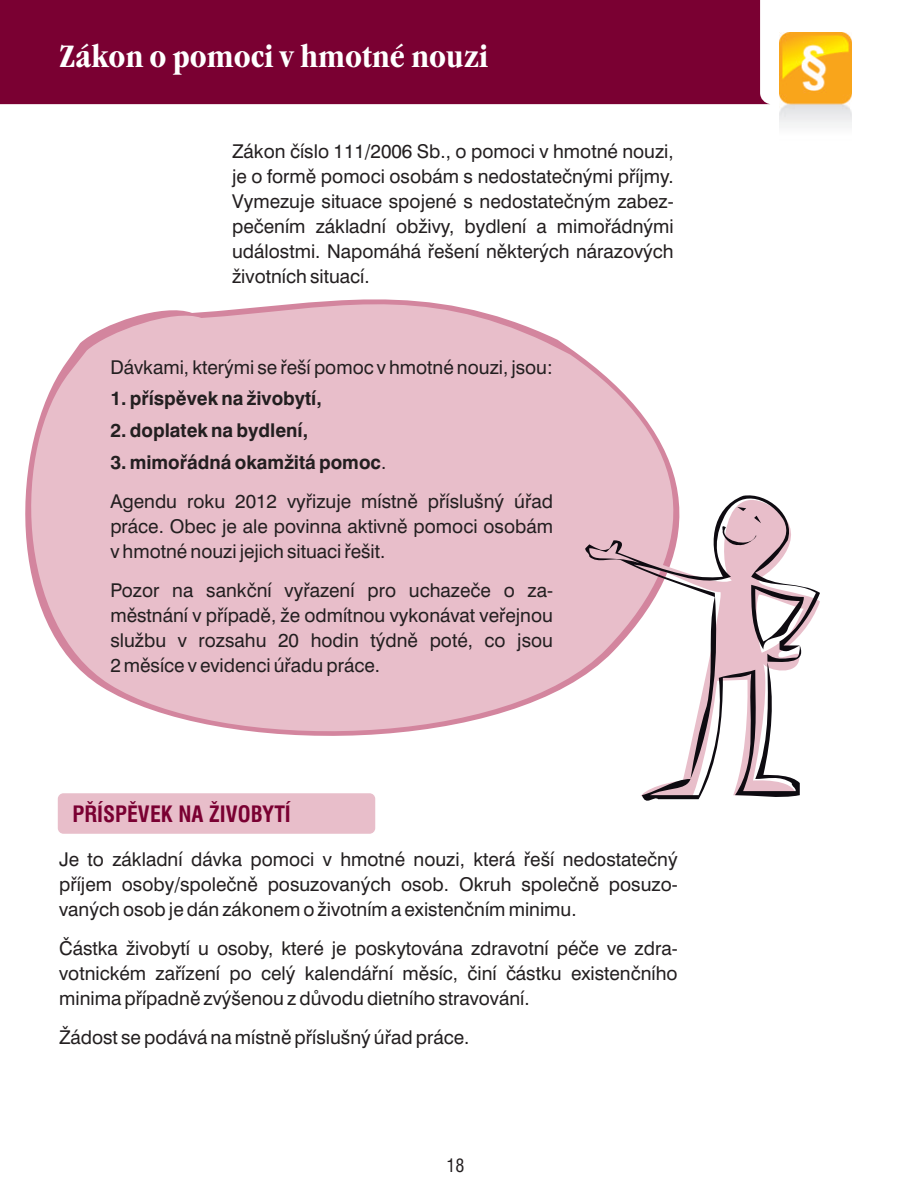
<style>
.page{position:relative;width:908px;height:1191px;background:#fff}
.page>*{position:absolute;margin:0;border:0;box-sizing:border-box;transform-origin:0 0}
.t1{font:700 condensed 32px "Garamond Itc TEE";color:#fff}
.t2{font:700 condensed 22px "Swiss 721 AT";color:#7a0032}
.t3{font:19px/25px "Swiss 721 AT";color:#231f20;text-align:justify}
.t4{font:700 19px "Swiss 721 AT";color:#231f20}
.t5{font:condensed 18px "Swiss 721 AT";color:#231f20}
.s1{font-weight:700}
</style>
<div class="page">
<svg style="left:25px;top:299px;width:650px;height:437px;fill:#e8beca"></svg>
<img style="left:779px;top:33px;width:72px;height:94px">
<div style="left:0;top:0;width:769px;height:104px;background:#7a0032"></div>
<svg style="left:588px;top:478px;width:89px;height:10px"></svg>
<svg style="left:585px;top:488px;width:234px;height:313px"></svg>
<svg style="left:716px;top:507px;width:44px;height:43px"></svg>
<div style="left:58px;top:793px;width:317px;height:40px;background:#e8beca;border-radius:6px"></div>
<h1 class="t1" style="left:59px;top:38px;width:430px">Zákon o pomoci v hmotné nouzi</h1>
<p class="t3" style="left:232px;top:140px;width:443px">Zákon číslo 111/2006 Sb., o pomoci v hmotné nouzi, je o formě pomoci osobám s nedostatečnými příjmy.<br>Vymezuje situace spojené s nedostatečným zabez&shy;pečením základní obživy, bydlení a mimořádnými událostmi. Napomáhá řešení některých nárazových životních situací.</p>
<p class="t3" style="left:110px;top:356px;width:443px">Dávkami, kterými se řeší pomoc v hmotné nouzi, jsou:</p>
<p class="t4" style="left:110px;top:392px;width:213px">1. příspěvek na živobytí,</p>
<p class="t4" style="left:110px;top:424px;width:199px">2. doplatek na bydlení,</p>
<p class="t3" style="left:110px;top:445px;width:444px;line-height:38.8px"><span class="s1">3. mimořádná okamžitá pomoc</span>.<br>Agendu roku 2012 vyřizuje místně příslušný úřad</p>
<p class="t3" style="left:110px;top:516px;width:444px">práce. Obec je ale povinna aktivně pomoci osobám v hmotné nouzi jejich situaci řešit.</p>
<p class="t3" style="left:110px;top:579px;width:444px">Pozor na sankční vyřazení pro uchazeče o za&shy;městnání v případě, že odmítnou vykonávat veřejnou službu v rozsahu 20 hodin týdně poté, co jsou 2 měsíce v evidenci úřadu práce.</p>
<p class="t2" style="left:72px;top:805px;width:220px">PŘÍSPĚVEK NA ŽIVOBYTÍ</p>
<p class="t3" style="left:59px;top:848px;width:619px">Je to základní dávka pomoci v hmotné nouzi, která řeší nedostatečný příjem osoby/společně posuzovaných osob. Okruh společně posuzo&shy;vaných osob je dán zákonem o životním a existenčním minimu.</p>
<p class="t3" style="left:59px;top:937px;width:619px">Částka živobytí u osoby, které je poskytována zdravotní péče ve zdra&shy;votnickém zařízení po celý kalendářní měsíc, činí částku existenčního minima případně zvýšenou z důvodu dietního stravování.</p>
<p class="t3" style="left:59px;top:1026px;width:411px">Žádost se podává na místně příslušný úřad práce.</p>
<p class="t5" style="left:446px;top:1158px;width:19px">18</p>
</div>
